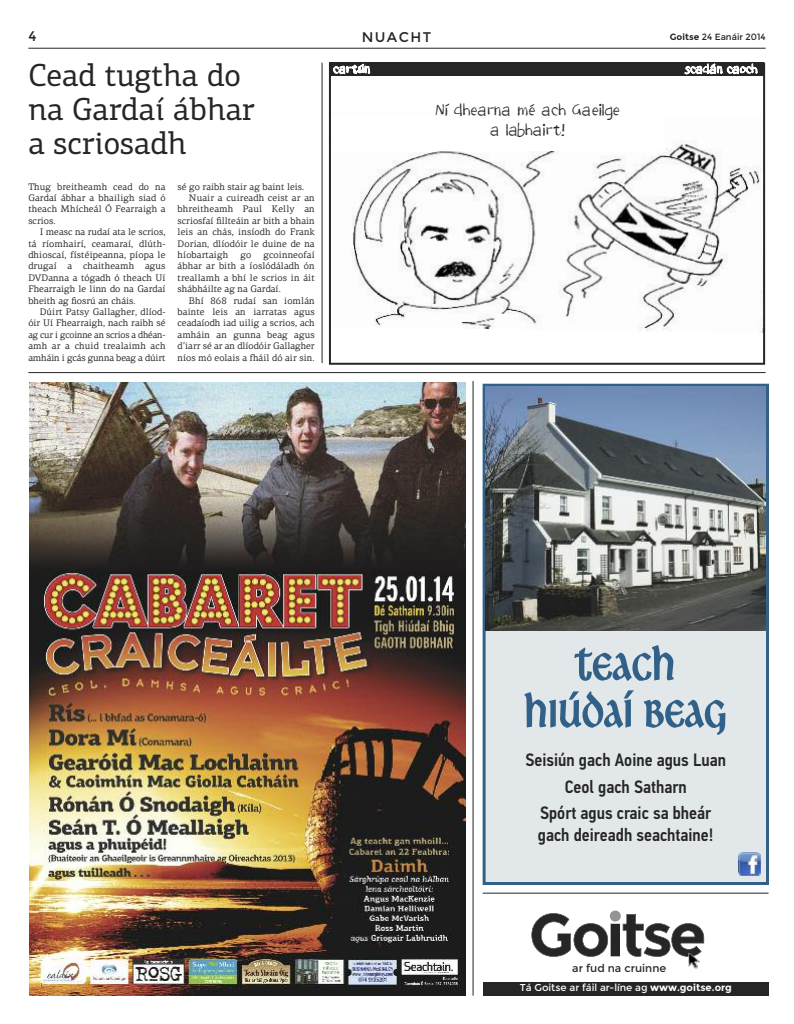
<style>
.page{position:relative;width:794px;height:1024px;background:#fff}
.page>*{position:absolute;margin:0;border:0;box-sizing:border-box;transform-origin:0 0}
.t1{font:55px/47px "Ardagh";color:#316189;text-align:center}
.t2{font:32px/34px "PF Agora Slab Pro";color:#272627}
.t3{font:500 18px/26.4px "PF Din Text Cond Pro";color:#272627;text-align:center}
.t4{font:16px/19.2px "Drawzing";color:#272627;text-align:center}
.t5{font:14px "Montserrat";letter-spacing:.1em;color:#272627}
.t6{font:12px "Drawzing";letter-spacing:-.005em;color:#fff}
.t7{font:11px "Montserrat";color:#272627}
.t8{font:10px "Montserrat";color:#fff}
.t9{font:9.5px/11.4px "PF Agora Serif Pro";letter-spacing:.01em;color:#272627;text-align:justify}
.t10{font:9px "Montserrat";color:#272627}
.s1{font-weight:700}
.s2{font-family:"Montserrat Bold OTF"}
</style>
<div class="page">
<hr style="left:28px;top:48px;width:737px;height:1px;background:#272627">
<hr style="left:322px;top:63px;width:1px;height:300px;background:#272627">
<img style="left:29px;top:382px;width:436px;height:613px">
<img style="left:351px;top:126px;width:411px;height:207px">
<div style="left:329px;top:63px;width:436px;height:302px;border:2px solid #272627"></div>
<div style="left:329px;top:62px;width:435px;height:14px;background:#272627"></div>
<div style="left:331px;top:116px;width:333px;height:35px;background:#fff"></div>
<hr style="left:28px;top:372px;width:737px;height:1px;background:#272627">
<hr style="left:473px;top:381px;width:1px;height:614px;background:#272627">
<svg style="left:531px;top:910px;width:173px;height:46px"></svg>
<div style="left:485px;top:386px;width:281px;height:495px;background:#e2e7ea"></div>
<div style="left:482px;top:383px;width:287px;height:501px;border:3px solid #316189"></div>
<img style="left:485px;top:387px;width:281px;height:243px">
<img style="left:738px;top:852px;width:22px;height:22px">
<img style="left:688px;top:953px;width:11px;height:15px">
<div style="left:483px;top:981px;width:285px;height:14px;background:#272627"></div>
<hr style="left:483px;top:892px;width:285px;height:1px;background:#272627">
<h3 class="t5" style="left:28px;top:28px;width:10px">4</h3>
<h3 class="t5" style="left:362px;top:29px;width:71px">NUACHT</h3>
<p class="t10" style="left:670px;top:32px;width:97px"><span class="s1">Goitse</span> 24 Eanáir 2014</p>
<p class="t6" style="left:333px;top:63px;width:38px">cartún</p>
<p class="t6" style="left:684px;top:63px;width:74px">scadán caoch</p>
<h2 class="t2" style="left:28px;top:58px;width:228px">Cead tugtha do na Gardaí ábhar a scriosadh</h2>
<h3 class="t4" style="left:435px;top:101px;width:186px">Ní dhearna mé ach Gaeilge a labhairt!</h3>
<p class="t9" style="left:28px;top:181px;width:139px">Thug breitheamh cead do na Gardaí ábhar a bhailigh siad ó theach Mhícheál Ó Fearraigh a scrios.</p>
<p class="t9" style="left:28px;top:226px;width:139px;text-indent:11px">I measc na rudaí ata le scrios, tá ríomhairí, ceamaraí, dlúth&shy;dhioscaí, fístéipeanna, píopa le drugaí a chaitheamh agus DVDanna a tógadh ó theach Uí Fhearraigh le linn do na Gardaí bheith ag fiosrú an cháis.</p>
<p class="t9" style="left:28px;top:306px;width:139px;text-indent:11px">Dúirt Patsy Gallagher, dlíod&shy;óir Uí Fhearraigh, nach raibh sé ag cur i gcoinne an scrios a dhéan&shy;amh ar a chuid trealaimh ach amháin i gcás gunna beag a dúirt</p>
<p class="t9" style="left:177px;top:181px;width:128px">sé go raibh stair ag baint leis.</p>
<p class="t9" style="left:189px;top:192px;width:127px">Nuair a cuireadh ceist ar an</p>
<p class="t9" style="left:177px;top:203px;width:139px">bhreitheamh Paul Kelly an</p>
<p class="t9" style="left:177px;top:215px;width:139px">scriosfaí fillteáin ar bith a bhain</p>
<p class="t9" style="left:177px;top:226px;width:139px">leis an chás, insíodh do Frank</p>
<p class="t9" style="left:177px;top:238px;width:139px">Dorian, dlíodóir le duine de na</p>
<p class="t9" style="left:177px;top:249px;width:52px">híobartaigh</p>
<p class="t9" style="left:240px;top:249px;width:12px">go</p>
<p class="t9" style="left:177px;top:249px;width:139px;text-indent:86px">gcoinneofaí ábhar ar bith a íoslódáladh ón treallamh a bhí le scrios in áit shábháilte ag na Gardaí.</p>
<p class="t9" style="left:177px;top:295px;width:139px;text-indent:11px">Bhí 868 rudaí san iomlán bainte leis an iarratas agus ceadaíodh iad uilig a scrios, ach amháin an gunna beag agus d’iarr sé ar an dlíodóir Gallagher níos mó eolais a fháil dó air sin.</p>
<h1 class="t1" style="left:524px;top:637px;width:204px">Teach hiúdaí Beag</h1>
<h3 class="t3" style="left:525px;top:747px;width:202px">Seisiún gach Aoine agus Luan<br>Ceol gach Satharn<br>Spórt agus craic sa bheár</h3>
<h3 class="t3" style="left:538px;top:821px;width:177px">gach deireadh seachtaine!</h3>
<p class="t7" style="left:572px;top:961px;width:96px">ar fud na cruinne</p>
<p class="t8" style="left:520px;top:981px;width:214px">Tá Goitse ar fáil ar-líne ag <span class="s2">www.goitse.org</span></p>
</div>
